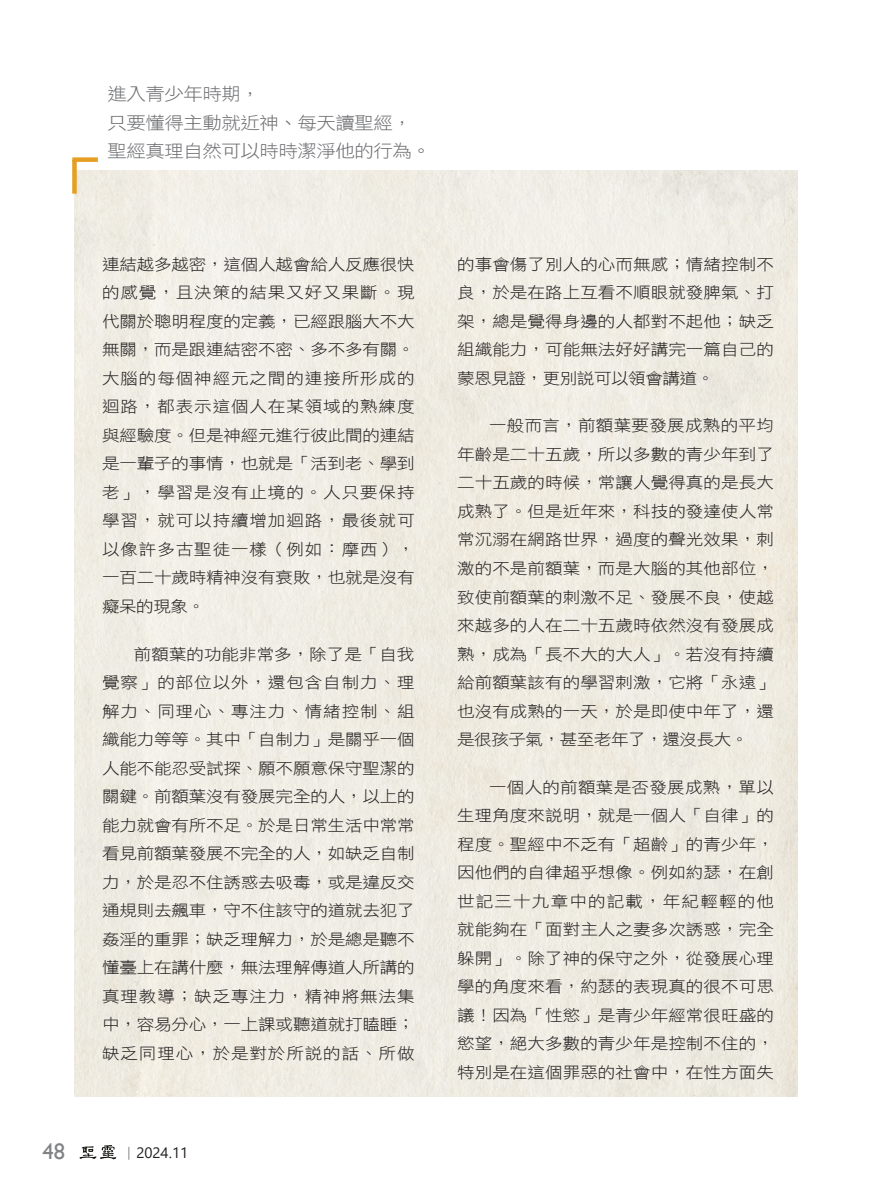
<style>
.page{position:relative;width:893px;height:1191px;background:#fff}
.page>*{position:absolute;margin:0;border:0;box-sizing:border-box;transform-origin:0 0}
.t1{font:22.5px "Gill Sans";color:#808285}
.眉批{font:17.55px/28.5px "DF Li Hei W3 WIN BF";letter-spacing:-.025em;color:#6c6d70;scale:1.11 1}
.t2{font:15.75px/28.5px "DF Hei W3 WIN BF";letter-spacing:.005em;color:#231f20;text-align:justify;scale:1.11 1}
.t3{font:15px "Segoe UI";color:#231f20}
.s1{font-family:"Adobe Ming Std";font-weight:300}
</style>
<div class="page">
<svg style="left:80px;top:1145px;width:36px;height:14px"></svg>
<img style="left:74px;top:170px;width:723px;height:926px">
<div style="left:72px;top:160px;width:5px;height:34px;background:#e59f22"></div>
<div style="left:72px;top:157px;width:26px;height:5px;background:#e59f22"></div>
<p class="眉批" style="left:107px;top:79px;width:293px">進入青少年時期，<br>只要懂得主動就近神、每天讀聖經，聖經真理自然可以時時潔淨他的行為。</p>
<p class="t2" style="left:102px;top:250px;width:283px">連結越多越密，這個人越會給人反應很快的感覺，且決策的結果又好又果斷。現代關於聰明程度的定義，已經跟腦大不大無關，而是跟連結密不密、多不多有關。大腦的每個神經元之間的連接所形成的迴路，都表示這個人在某領域的熟練度與經驗度。但是神經元進行彼此間的連結是一輩子的事情，也就是「活到老、學到老」，學習是沒有止境的。人只要保持學習，就可以持續增加迴路，最後就可以像許多古聖徒一樣（例如：摩西），一百二十歲時精神沒有衰敗，也就是沒有癡呆的現象。</p>
<p class="t2" style="left:102px;top:639px;width:283px;text-indent:32px">前額葉的功能非常多，除了是「自我覺察」的部位以外，還包含自制力、理解力、同理心、專注力、情緒控制、組織能力等等。其中「自制力」是關乎一個人能不能忍受試探、願不願意保守聖潔的關鍵。前額葉沒有發展完全的人，以上的能力就會有所不足。於是日常生活中常常看見前額葉發展不完全的人，如缺乏自制力，於是忍不住誘惑去吸毒，或是違反交通規則去飆車，守不住該守的道就去犯了姦淫的重罪；缺乏理解力，於是總是聽不懂臺上在講什麼，無法理解傳道人所講的真理教導；缺乏專注力，精神將無法集中，容易分心，一上課或聽道就打瞌睡；缺乏同理心，於是對於所說的話、所做</p>
<h1 class="t1" style="left:43px;top:1138px;width:24px">48</h1>
<p class="t3" style="left:121px;top:1138px;width:68px"><span class="s1">｜</span>2024.11</p>
<p class="t2" style="left:457px;top:250px;width:287px">的事會傷了別人的心而無感；情緒控制不良，於是在路上互看不順眼就發脾氣、打架，總是覺得身邊的人都對不起他；缺乏組織能力，可能無法好好講完一篇自己的蒙恩見證，更別說可以領會講道。</p>
<p class="t2" style="left:457px;top:411px;width:287px;text-indent:32px">一般而言，前額葉要發展成熟的平均年齡是二十五歲，所以多數的青少年到了二十五歲的時候，常讓人覺得真的是長大成熟了。但是近年來，科技的發達使人常常沉溺在網路世界，過度的聲光效果，刺激的不是前額葉，而是大腦的其他部位，致使前額葉的刺激不足、發展不良，使越來越多的人在二十五歲時依然沒有發展成熟，成為「長不大的大人」。若沒有持續給前額葉該有的學習刺激，它將「永遠」也沒有成熟的一天，於是即使中年了，還是很孩子氣，甚至老年了，還沒長大。</p>
<p class="t2" style="left:457px;top:772px;width:287px;text-indent:32px">一個人的前額葉是否發展成熟，單以生理角度來說明，就是一個人「自律」的程度。聖經中不乏有「超齡」的青少年，因他們的自律超乎想像。例如約瑟，在創世記三十九章中的記載，年紀輕輕的他就能夠在「面對主人之妻多次誘惑，完全躲開」。除了神的保守之外，從發展心理學的角度來看，約瑟的表現真的很不可思議！因為「性慾」是青少年經常很旺盛的慾望，絕大多數的青少年是控制不住的，特別是在這個罪惡的社會中，在性方面失</p>
</div>
